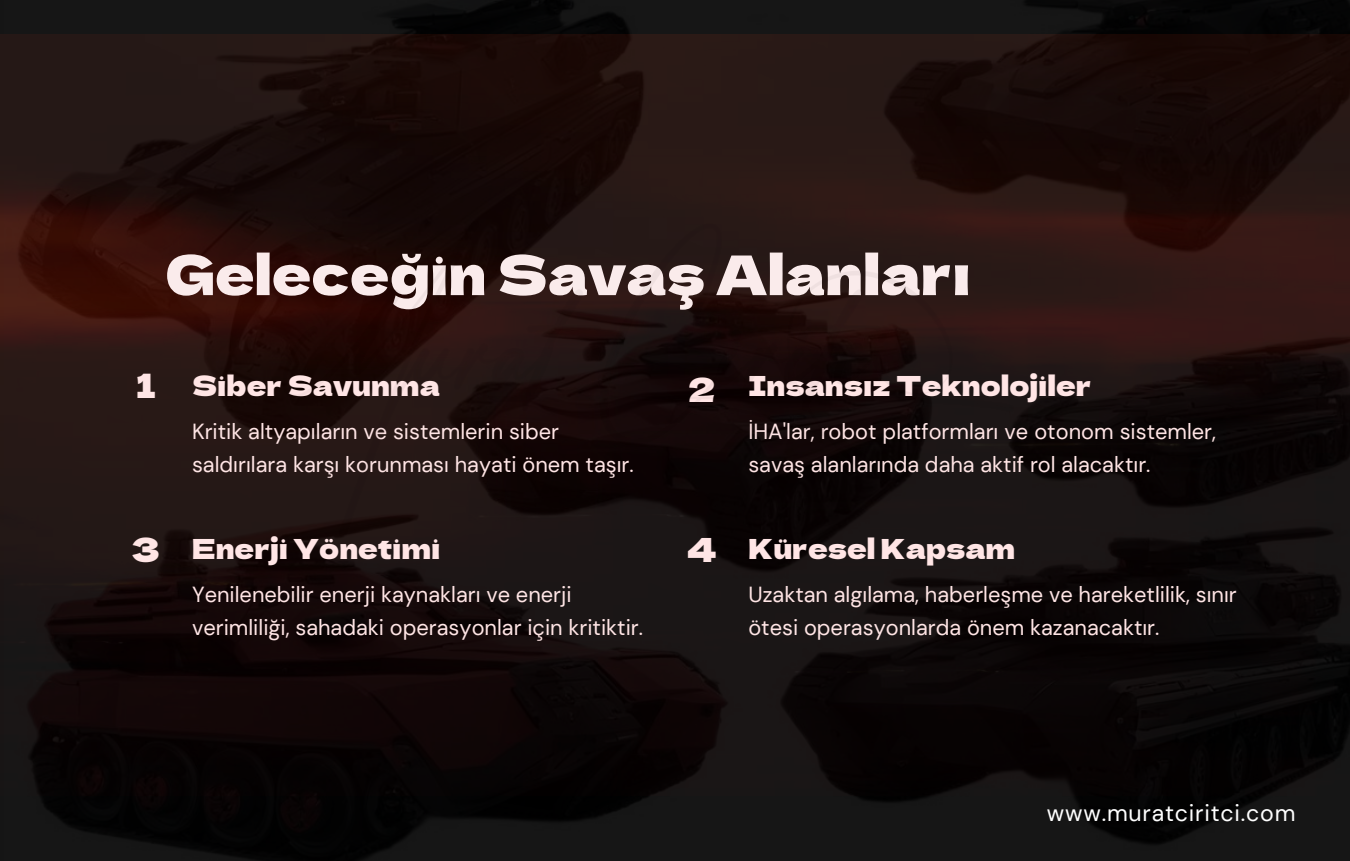
<style>
.page{position:relative;width:1350px;height:861px;background:#fff}
.page>*{position:absolute;margin:0;border:0;box-sizing:border-box;transform-origin:0 0}
.t1{font:54.6px "Dela Gothic One";color:#faebeb}
.t2{font:32.7px "Dela Gothic One";color:#ffe5e5}
.t3{font:27.3px "Dela Gothic One";color:#ffe5e5}
.t4{font:23.1px "DM Sans";letter-spacing:.035em;color:#fff}
.t5{font:21.75px/33.2px "DM Sans";color:#ffe5e5}
</style>
<div class="page">
<img style="left:0;top:0;width:1350px;height:861px">
<img style="left:270px;top:0;width:756px;height:756px">
<p class="t1" style="left:165px;top:232px;width:807px">Geleceğin Savaş Alanları</p>
<h2 class="t2" style="left:136px;top:360px;width:21px">1</h2>
<p class="t2" style="left:688px;top:364px;width:29px">2</p>
<p class="t3" style="left:192px;top:364px;width:250px">Siber Savunma</p>
<p class="t5" style="left:192px;top:415px;width:443px">Kritik altyapıların ve sistemlerin siber saldırılara karşı korunması hayati önem taşır.</p>
<h2 class="t3" style="left:748px;top:364px;width:345px">Insansız Teknolojiler</h2>
<p class="t5" style="left:748px;top:415px;width:469px">İHA'lar, robot platformları ve otonom sistemler, savaş alanlarında daha aktif rol alacaktır.</p>
<p class="t3" style="left:192px;top:527px;width:247px">Enerji Yönetimi</p>
<h1 class="t3" style="left:748px;top:527px;width:269px">Küresel Kapsam</h1>
<p class="t2" style="left:131px;top:524px;width:30px">3</p>
<p class="t2" style="left:687px;top:524px;width:32px">4</p>
<p class="t5" style="left:192px;top:578px;width:453px">Yenilenebilir enerji kaynakları ve enerji verimliliği, sahadaki operasyonlar için kritiktir.</p>
<h2 class="t5" style="left:748px;top:578px;width:490px">Uzaktan algılama, haberleşme ve hareketlilik, sınır ötesi operasyonlarda önem kazanacaktır.</h2>
<p class="t4" style="left:1047px;top:798px;width:250px">www.muratciritci.com</p>
</div>
